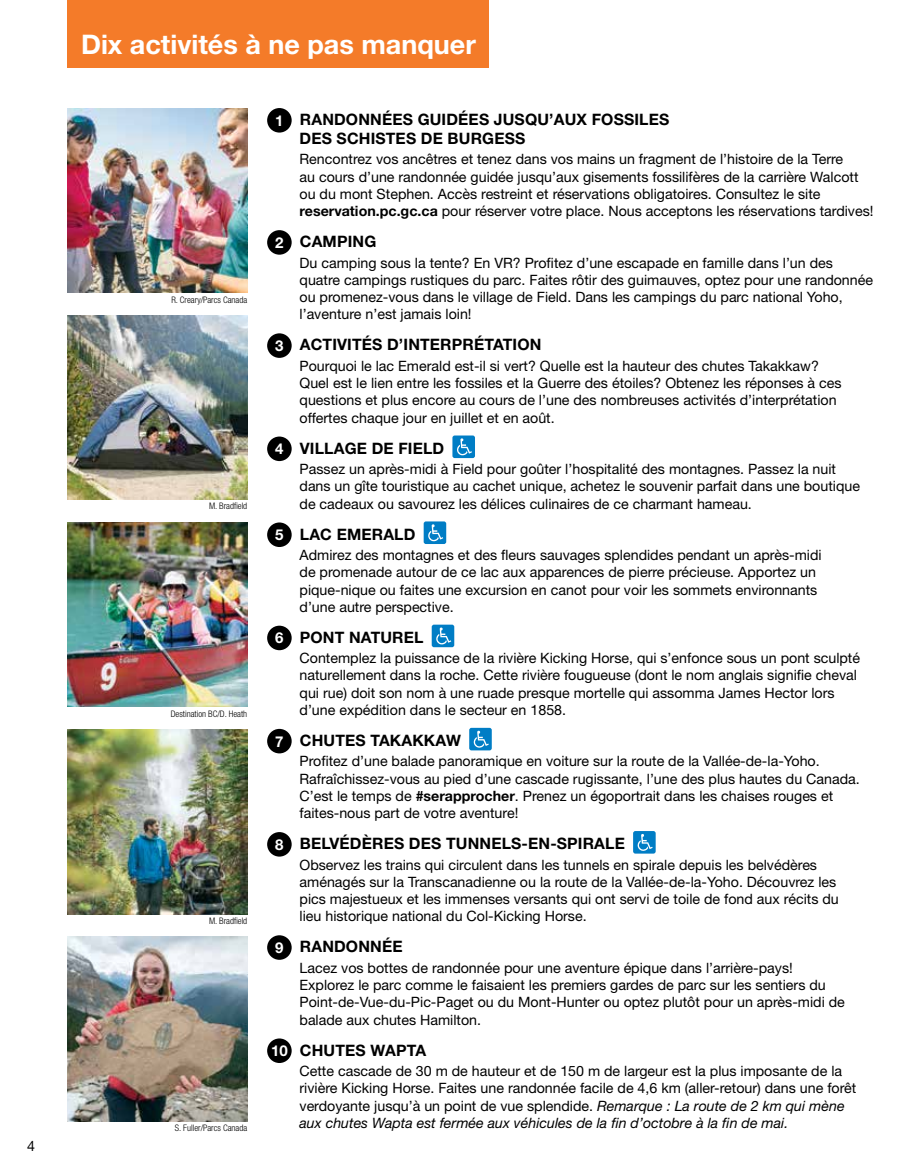
<style>
.page{position:relative;width:918px;height:1175px;background:#fff}
.page>*{position:absolute;margin:0;border:0;box-sizing:border-box;transform-origin:0 0}
.t1{font:700 27px "Helvetica Neue LT Std";color:#fff}
.t2{font:700 15.75px/18.9px "Helvetica Neue LT Std";letter-spacing:.01em;color:#000}
.t3{font:14.25px/17.2px "Helvetica Neue LT Std";color:#000}
.t4{font:300 condensed 9px "Helvetica Neue LT Std";color:#000}
.s1{font-size:15px;color:#fff}
.s2{font-weight:700}
.s3{font-style:italic}
</style>
<div class="page">
<img style="left:68px;top:108px;width:179px;height:185px">
<img style="left:68px;top:522px;width:179px;height:185px">
<img style="left:68px;top:936px;width:179px;height:185px">
<img style="left:68px;top:315px;width:179px;height:185px">
<img style="left:68px;top:729px;width:179px;height:185px">
<div style="left:267px;top:108px;width:25px;height:25px;background:#000;border-radius:50%"></div>
<div style="left:267px;top:230px;width:25px;height:25px;background:#000;border-radius:50%"></div>
<div style="left:267px;top:333px;width:25px;height:25px;background:#000;border-radius:50%"></div>
<div style="left:267px;top:436px;width:25px;height:25px;background:#000;border-radius:50%"></div>
<div style="left:452px;top:435px;width:23px;height:23px;background:#007dc5;border-radius:2px"></div>
<svg style="left:457px;top:438px;width:15px;height:18px"></svg>
<div style="left:267px;top:522px;width:25px;height:25px;background:#000;border-radius:50%"></div>
<div style="left:424px;top:521px;width:22px;height:23px;background:#007dc5;border-radius:2px"></div>
<svg style="left:428px;top:524px;width:15px;height:17px"></svg>
<div style="left:267px;top:625px;width:25px;height:25px;background:#000;border-radius:50%"></div>
<div style="left:432px;top:624px;width:22px;height:23px;background:#007dc5;border-radius:2px"></div>
<svg style="left:436px;top:627px;width:15px;height:18px"></svg>
<div style="left:267px;top:729px;width:25px;height:24px;background:#000;border-radius:50%"></div>
<div style="left:469px;top:728px;width:23px;height:22px;background:#007dc5;border-radius:2px"></div>
<svg style="left:474px;top:730px;width:15px;height:18px"></svg>
<div style="left:267px;top:832px;width:25px;height:24px;background:#000;border-radius:50%"></div>
<div style="left:633px;top:831px;width:23px;height:22px;background:#007dc5;border-radius:2px"></div>
<svg style="left:637px;top:834px;width:16px;height:17px"></svg>
<div style="left:267px;top:935px;width:25px;height:24px;background:#000;border-radius:50%"></div>
<div style="left:267px;top:1038px;width:25px;height:25px;background:#000;border-radius:50%"></div>
<div style="left:68px;top:0;width:421px;height:68px;background:#f47b29"></div>
<p class="t3" style="left:27px;top:1137px;width:9px">4</p>
<h1 class="t1" style="left:81px;top:28px;width:396px">Dix activités à ne pas manquer</h1>
<p class="t4" style="left:171px;top:294px;width:77px">R. Creary/Parcs Canada</p>
<p class="t4" style="left:209px;top:501px;width:40px">M. Bradfield</p>
<p class="t4" style="left:171px;top:708px;width:78px">Destination BC/D. Heath</p>
<p class="t4" style="left:209px;top:915px;width:40px">M. Bradfield</p>
<p class="t4" style="left:175px;top:1122px;width:74px">S. Fuller/Parcs Canada</p>
<p class="t2" style="left:300px;top:110px;width:371px;text-indent:-24px"><span class="s1">1</span> RANDONNÉES GUIDÉES JUSQU’AUX FOSSILES<br>DES SCHISTES DE BURGESS</p>
<p class="t3" style="left:300px;top:151px;width:576px">Rencontrez vos ancêtres et tenez dans vos mains un fragment de l’histoire de la Terre<br>au cours d’une randonnée guidée jusqu’aux gisements fossilifères de la carrière Walcott ou du mont Stephen. Accès restreint et réservations obligatoires. Consultez le site <span class="s2">reservation.pc.gc.ca</span> pour réserver votre place. Nous acceptons les réservations tardives!</p>
<p class="t2" style="left:275px;top:232px;width:103px"><span class="s1">2</span> CAMPING</p>
<p class="t3" style="left:300px;top:254px;width:575px">Du camping sous la tente? En VR? Profitez d’une escapade en famille dans l’un des quatre campings rustiques du parc. Faites rôtir des guimauves, optez pour une randonnée ou promenez-vous dans le village de Field. Dans les campings du parc national Yoho, l’aventure n’est jamais loin!</p>
<p class="t2" style="left:275px;top:335px;width:268px"><span class="s1">3</span> ACTIVITÉS D’INTERPRÉTATION</p>
<p class="t3" style="left:300px;top:357px;width:544px">Pourquoi le lac Emerald est-il si vert? Quelle est la hauteur des chutes Takakkaw?<br>Quel est le lien entre les fossiles et la Guerre des étoiles? Obtenez les réponses à ces questions et plus encore au cours de l’une des nombreuses activités d’interprétation offertes chaque jour en juillet et en août.</p>
<p class="t2" style="left:275px;top:438px;width:171px"><span class="s1">4</span> VILLAGE DE FIELD</p>
<p class="t3" style="left:300px;top:460px;width:562px">Passez un après-midi à Field pour goûter l’hospitalité des montagnes. Passez la nuit dans un gîte touristique au cachet unique, achetez le souvenir parfait dans une boutique de cadeaux ou savourez les délices culinaires de ce charmant hameau.</p>
<p class="t2" style="left:275px;top:524px;width:142px"><span class="s1">5</span> LAC EMERALD</p>
<p class="t3" style="left:300px;top:546px;width:524px">Admirez des montagnes et des fleurs sauvages splendides pendant un après-midi de promenade autour de ce lac aux apparences de pierre précieuse. Apportez un pique-nique ou faites une excursion en canot pour voir les sommets environnants d’une autre perspective.</p>
<p class="t2" style="left:275px;top:627px;width:150px"><span class="s1">6</span> PONT NATUREL</p>
<p class="t3" style="left:300px;top:649px;width:562px">Contemplez la puissance de la rivière Kicking Horse, qui s’enfonce sous un pont sculpté naturellement dans la roche. Cette rivière fougueuse (dont le nom anglais signifie cheval qui rue) doit son nom à une ruade presque mortelle qui assomma James Hector lors d’une expédition dans le secteur en 1858.</p>
<p class="t2" style="left:275px;top:730px;width:187px"><span class="s1">7</span> CHUTES TAKAKKAW</p>
<p class="t3" style="left:300px;top:752px;width:562px">Profitez d’une balade panoramique en voiture sur la route de la Vallée-de-la-Yoho.<br>Rafraîchissez-vous au pied d’une cascade rugissante, l’une des plus hautes du Canada.<br>C’est le temps de <span class="s2">#serapprocher</span>. Prenez un égoportrait dans les chaises rouges et faites-nous part de votre aventure!</p>
<p class="t2" style="left:275px;top:833px;width:351px"><span class="s1">8</span> BELVÉDÈRES DES TUNNELS-EN-SPIRALE</p>
<p class="t3" style="left:300px;top:855px;width:541px">Observez les trains qui circulent dans les tunnels en spirale depuis les belvédères aménagés sur la Transcanadienne ou la route de la Vallée-de-la-Yoho. Découvrez les pics majestueux et les immenses versants qui ont servi de toile de fond aux récits du lieu historique national du Col-Kicking Horse.</p>
<p class="t2" style="left:275px;top:936px;width:129px"><span class="s1">9</span> RANDONNÉE</p>
<p class="t3" style="left:300px;top:959px;width:547px">Lacez vos bottes de randonnée pour une aventure épique dans l’arrière-pays!<br>Explorez le parc comme le faisaient les premiers gardes de parc sur les sentiers du Point-de-Vue-du‑Pic‑Paget ou du Mont‑Hunter ou optez plutôt pour un après-midi de balade aux chutes Hamilton.</p>
<p class="t2" style="left:271px;top:1040px;width:157px"><span class="s1">10</span> CHUTES WAPTA</p>
<p class="t3" style="left:300px;top:1062px;width:558px">Cette cascade de 30 m de hauteur et de 150 m de largeur est la plus imposante de la rivière Kicking Horse. Faites une randonnée facile de 4,6 km (aller-retour) dans une forêt verdoyante jusqu’à un point de vue splendide. <span class="s3">Remarque : La route de 2 km qui mène aux chutes Wapta est fermée aux véhicules de la fin d’octobre à la fin de mai.</span></p>
</div>
